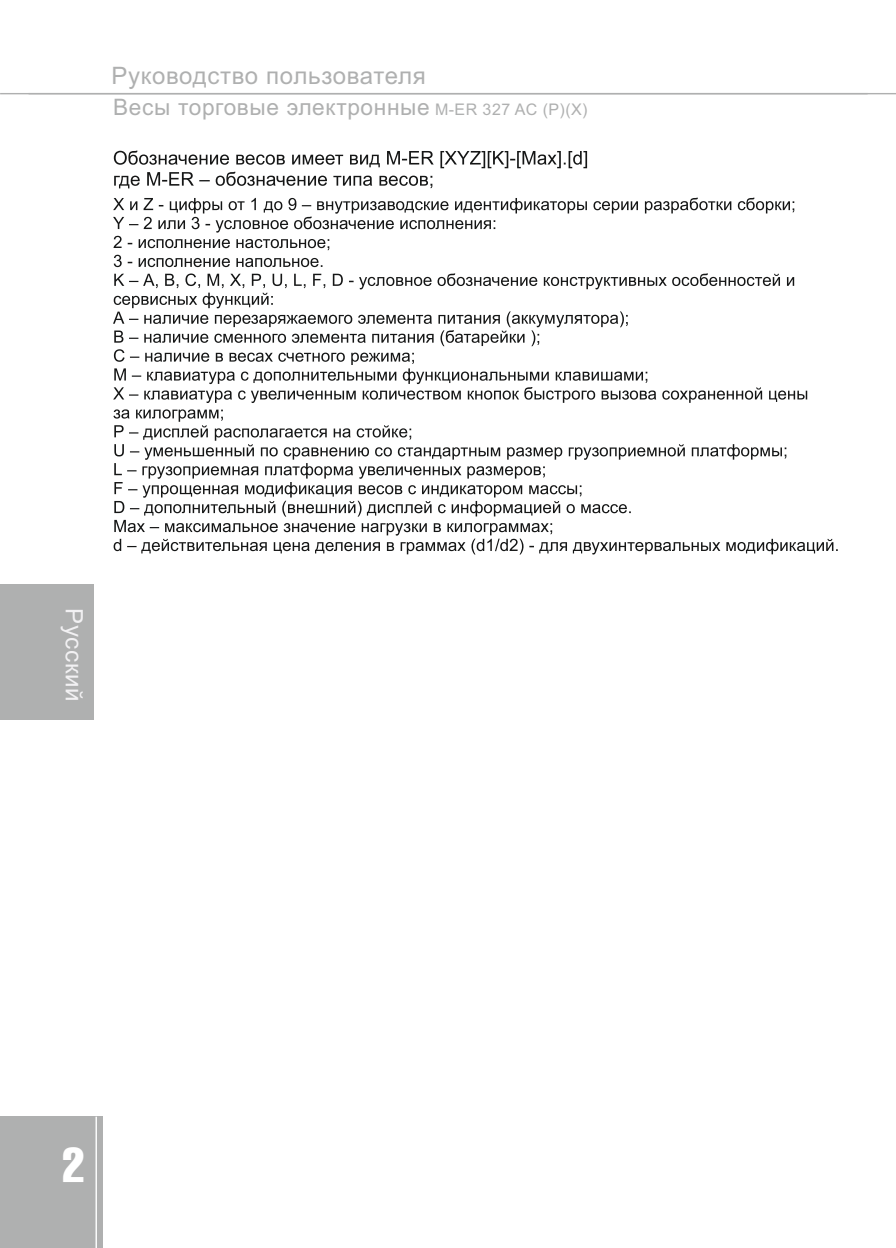
<style>
.page{position:relative;width:896px;height:1248px;background:#fff}
.page>*{position:absolute;margin:0;border:0;box-sizing:border-box;transform-origin:0 0}
.t1{font:48px "AG Letterica Compressed";color:#fff}
.t2{font:24px "Arial";letter-spacing:.025em;color:#afb0b0}
.t3{font:24px "Arial";letter-spacing:.03em;color:#f2f1f3}
.t4{font:22.6px "Arial";letter-spacing:.03em;color:#afb0b0}
.s1{font-size:16px}
</style>
<div class="page">
<div style="left:0;top:1116px;width:102px;height:131px;background:#afb0b0"></div>
<hr style="left:95px;top:1116px;width:2px;height:131px;background:#fff">
<div style="left:0;top:584px;width:93px;height:135px;background:#afb0b0"></div>
<hr style="left:0;top:93px;width:896px;height:1px;background:#afb0b0">
<svg style="left:113px;top:198px;width:725px;height:356px"></svg>
<svg style="left:114px;top:151px;width:473px;height:37px"></svg>
<p class="t2" style="left:111px;top:66px;width:316px">Руководство пользователя</p>
<p class="t4" style="left:113px;top:98px;width:476px">Весы торговые электронные <span class="s1">M-ER 327 AC (P)(X)</span></p>
<p class="t3" style="left:83px;top:608px;width:95px;rotate:90deg">Русский</p>
<h1 class="t1" style="left:63px;top:1143px;width:24px">2</h1>
</div>
